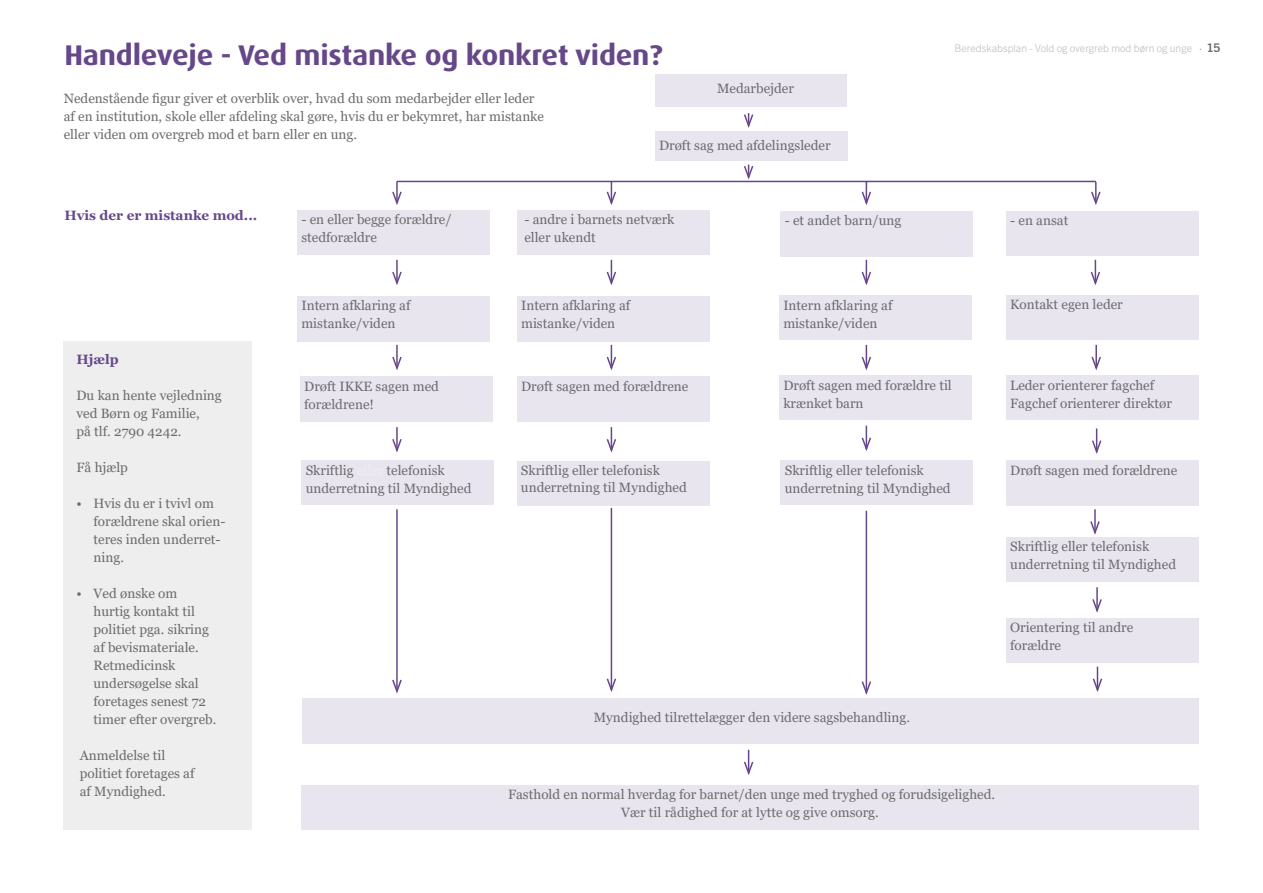
<style>
.page{position:relative;width:1263px;height:893px;background:#fff}
.page>*{position:absolute;margin:0;border:0;box-sizing:border-box;transform-origin:0 0}
.t1{font:700 28.5px "Dax Pro";letter-spacing:-.01em;color:#66488a;scale:1.05 1}
.t2{font:13.5px/18px "Georgia";color:#6c6c6f}
.t3{font:700 13.5px "Georgia";color:#66488a}
.t4{font:300 10.5px "Trade Gothic Next LT Pro";color:#babbbe}
.s1{color:#6c6c6f}
.s2{font-weight:700;font-size:12px;color:#6c6c6f}
.s3{color:#eeeeef}
</style>
<div class="page">
<div style="left:64px;top:341px;width:188px;height:488px;background:#eeeeef"></div>
<div style="left:656px;top:75px;width:191px;height:32px;background:#e8e5ef"></div>
<svg style="left:744px;top:113px;width:10px;height:15px"></svg>
<div style="left:655px;top:131px;width:192px;height:30px;background:#e8e5ef"></div>
<svg style="left:860px;top:182px;width:12px;height:23px"></svg>
<svg style="left:605px;top:182px;width:12px;height:23px"></svg>
<hr style="left:396px;top:182px;width:2px;height:21px;background:#66488a">
<svg style="left:392px;top:190px;width:10px;height:15px"></svg>
<svg style="left:1090px;top:182px;width:11px;height:23px"></svg>
<div style="left:297px;top:210px;width:193px;height:44px;background:#e8e5ef"></div>
<div style="left:1006px;top:211px;width:193px;height:45px;background:#e8e5ef"></div>
<div style="left:780px;top:211px;width:193px;height:45px;background:#e8e5ef"></div>
<div style="left:517px;top:210px;width:192px;height:44px;background:#e8e5ef"></div>
<svg style="left:861px;top:260px;width:10px;height:25px"></svg>
<svg style="left:1090px;top:260px;width:10px;height:25px"></svg>
<hr style="left:396px;top:260px;width:2px;height:23px;background:#66488a">
<svg style="left:392px;top:270px;width:10px;height:15px"></svg>
<svg style="left:606px;top:260px;width:11px;height:25px"></svg>
<div style="left:297px;top:296px;width:193px;height:45px;background:#e8e5ef"></div>
<div style="left:517px;top:296px;width:192px;height:45px;background:#e8e5ef"></div>
<div style="left:779px;top:295px;width:193px;height:45px;background:#e8e5ef"></div>
<div style="left:1006px;top:295px;width:193px;height:45px;background:#e8e5ef"></div>
<svg style="left:606px;top:345px;width:11px;height:26px"></svg>
<hr style="left:396px;top:345px;width:2px;height:23px;background:#66488a">
<svg style="left:392px;top:355px;width:10px;height:15px"></svg>
<svg style="left:861px;top:345px;width:10px;height:26px"></svg>
<hr style="left:1095px;top:345px;width:2px;height:23px;background:#66488a">
<svg style="left:1091px;top:355px;width:10px;height:16px"></svg>
<div style="left:300px;top:377px;width:193px;height:45px;background:#e8e5ef"></div>
<div style="left:517px;top:377px;width:192px;height:45px;background:#e8e5ef"></div>
<div style="left:779px;top:375px;width:193px;height:45px;background:#e8e5ef"></div>
<div style="left:1006px;top:375px;width:193px;height:45px;background:#e8e5ef"></div>
<hr style="left:396px;top:427px;width:2px;height:23px;background:#66488a">
<svg style="left:392px;top:437px;width:10px;height:16px"></svg>
<svg style="left:606px;top:427px;width:11px;height:26px"></svg>
<svg style="left:861px;top:426px;width:10px;height:25px"></svg>
<svg style="left:1092px;top:428px;width:10px;height:26px"></svg>
<div style="left:301px;top:460px;width:193px;height:45px;background:#e8e5ef"></div>
<div style="left:780px;top:460px;width:193px;height:45px;background:#e8e5ef"></div>
<div style="left:1006px;top:460px;width:193px;height:46px;background:#e8e5ef"></div>
<hr style="left:611px;top:508px;width:1px;height:182px;background:#66488a">
<svg style="left:606px;top:677px;width:11px;height:15px"></svg>
<hr style="left:866px;top:511px;width:1px;height:182px;background:#66488a">
<svg style="left:861px;top:680px;width:10px;height:15px"></svg>
<hr style="left:1094px;top:509px;width:2px;height:24px;background:#66488a">
<svg style="left:1090px;top:519px;width:10px;height:16px"></svg>
<div style="left:1006px;top:537px;width:193px;height:45px;background:#e8e5ef"></div>
<div style="left:1006px;top:618px;width:193px;height:45px;background:#e8e5ef"></div>
<hr style="left:1096px;top:587px;width:2px;height:24px;background:#66488a">
<svg style="left:1092px;top:597px;width:10px;height:16px"></svg>
<svg style="left:1092px;top:667px;width:11px;height:25px"></svg>
<div style="left:302px;top:699px;width:897px;height:45px;background:#e8e5ef"></div>
<div style="left:301px;top:785px;width:898px;height:44px;background:#e8e5ef"></div>
<svg style="left:744px;top:750px;width:10px;height:25px"></svg>
<hr style="left:396px;top:509px;width:2px;height:182px;background:#66488a">
<svg style="left:392px;top:678px;width:10px;height:16px"></svg>
<svg style="left:743px;top:164px;width:12px;height:17px"></svg>
<div style="left:517px;top:461px;width:192px;height:45px;background:#e8e5ef"></div>
<hr style="left:397px;top:181px;width:699px;height:1px;background:#66488a">
<h1 class="t1" style="left:64px;top:37px;width:571px">Handleveje - Ved mistanke og konkret viden?</h1>
<p class="t2" style="left:64px;top:90px;width:482px">Nedenstående figur giver et overblik over, hvad du som medarbejder eller leder af en institution, skole eller afdeling skal gøre, hvis du er bekymret, har mistanke eller viden om overgreb mod et barn eller en ung.</p>
<p class="t2" style="left:717px;top:80px;width:78px">Medarbejder</p>
<p class="t2" style="left:659px;top:136px;width:173px">Drøft sag med afdelingsleder</p>
<p class="t4" style="left:955px;top:41px;width:267px">Beredskabsplan - Vold og overgreb mod børn og unge <span class="s1">·</span> <span class="s2">15</span></p>
<p class="t3" style="left:64px;top:206px;width:194px">Hvis der er mistanke mod...</p>
<p class="t3" style="left:77px;top:351px;width:44px">Hjælp</p>
<p class="t2" style="left:77px;top:387px;width:147px">Du kan hente vejledning ved Børn og Familie,<br>på tlf. 2790 4242.</p>
<p class="t2" style="left:77px;top:459px;width:53px">Få hjælp</p>
<p class="t2" style="left:94px;top:495px;width:133px;text-indent:-17px">• Hvis du er i tvivl om forældrene skal orien&shy;teres inden underret&shy;ning.</p>
<p class="t2" style="left:94px;top:585px;width:124px;text-indent:-17px">• Ved ønske om hurtig kontakt til politiet pga. sikring af bevismateriale.<br>Retmedicinsk undersøgelse skal foretages senest 72 timer efter overgreb.</p>
<p class="t2" style="left:80px;top:747px;width:116px">Anmeldelse til politiet foretages af af Myndighed.</p>
<p class="t2" style="left:301px;top:211px;width:152px">- en eller begge forældre/ stedforældre</p>
<p class="t2" style="left:524px;top:211px;width:152px">- andre i barnets netværk</p>
<p class="t2" style="left:785px;top:212px;width:118px">- et andet barn/ung</p>
<p class="t2" style="left:1010px;top:212px;width:60px">- en ansat</p>
<p class="t2" style="left:524px;top:229px;width:73px">eller ukendt</p>
<p class="t2" style="left:301px;top:297px;width:111px">Intern afklaring af mistanke/viden</p>
<p class="t2" style="left:521px;top:297px;width:111px">Intern afklaring af mistanke/viden</p>
<p class="t2" style="left:783px;top:296px;width:111px">Intern afklaring af mistanke/viden</p>
<p class="t2" style="left:1010px;top:296px;width:114px">Kontakt egen leder</p>
<p class="t2" style="left:304px;top:378px;width:136px">Drøft IKKE sagen med forældrene!</p>
<p class="t2" style="left:521px;top:378px;width:169px">Drøft sagen med forældrene</p>
<p class="t2" style="left:783px;top:376px;width:170px">Drøft sagen med forældre til krænket barn</p>
<p class="t2" style="left:1010px;top:376px;width:163px">Leder orienterer fagchef<br>Fagchef orienterer direktør</p>
<p class="t2" style="left:306px;top:461px;width:167px">Skriftlig <span class="s3">eller</span> telefonisk underretning til Myndighed</p>
<p class="t2" style="left:785px;top:461px;width:167px">Skriftlig eller telefonisk underretning til Myndighed</p>
<p class="t2" style="left:1010px;top:461px;width:169px">Drøft sagen med forældrene</p>
<p class="t2" style="left:521px;top:463px;width:167px;line-height:16.5px">Skriftlig eller telefonisk underretning til Myndighed</p>
<p class="t2" style="left:1010px;top:538px;width:167px">Skriftlig eller telefonisk underretning til Myndighed</p>
<p class="t2" style="left:594px;top:708px;width:318px">Myndighed tilrettelægger den videre sagsbehandling.</p>
<p class="t2" style="left:1010px;top:619px;width:125px">Orientering til andre forældre</p>
<p class="t2" style="left:508px;top:786px;width:489px;text-align:center">Fasthold en normal hverdag for barnet/den unge med tryghed og forudsigelighed.<br>Vær til rådighed for at lytte og give omsorg.</p>
</div>
